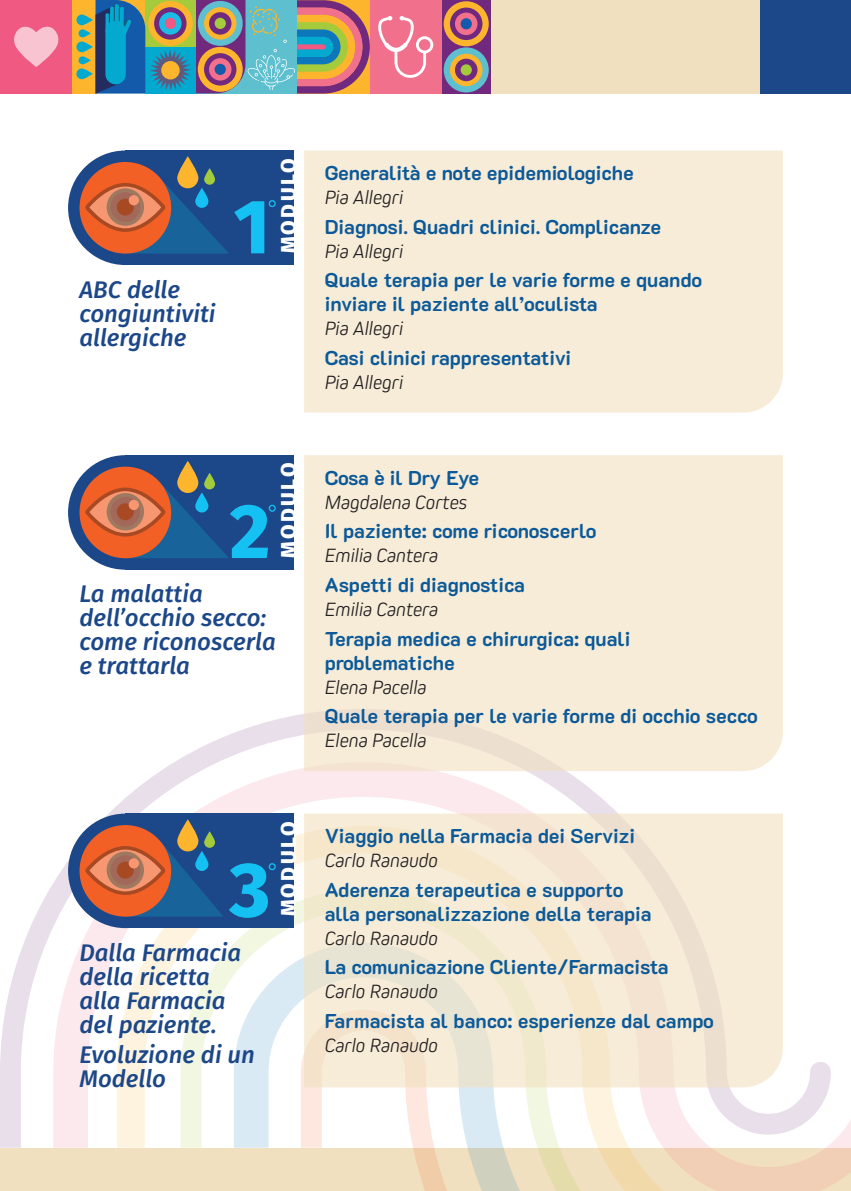
<style>
.page{position:relative;width:851px;height:1191px;background:#fff}
.page>*{position:absolute;margin:0;border:0;box-sizing:border-box;transform-origin:0 0}
.t1{font:800 76.8px "Fira Sans";color:#15c0f2}
.t2{font:italic 500 24px/24px "Fira Sans";color:#1c4788}
.t3{font:800 21px "Fira Sans";letter-spacing:.115em;color:#fff}
.t4{font:700 20px/24px "K2 D";color:#0b5998}
.t5{font:italic 300 20px "Kiro";color:#231f20}
.t6{font:700 20px "K2 D";letter-spacing:-.025em;color:#0b5998}
</style>
<div class="page">
<div style="left:0;top:1148px;width:850px;height:42px;background:#f1e0bf"></div>
<div style="left:454px;top:0;width:389px;height:94px;background:#f1e0bf"></div>
<div style="left:369px;top:0;width:73px;height:94px;background:#f1708c"></div>
<div style="left:442px;top:0;width:48px;height:94px;background:#71297d"></div>
<div style="left:0;top:0;width:72px;height:94px;background:#f05982"></div>
<svg style="left:14px;top:26px;width:45px;height:41px"></svg>
<svg style="left:378px;top:16px;width:55px;height:62px"></svg>
<div style="left:443px;top:1px;width:45px;height:45px;background:#fcb52c;border-radius:50%"></div>
<div style="left:450px;top:8px;width:32px;height:32px;background:#71297d;border-radius:50%"></div>
<div style="left:455px;top:13px;width:22px;height:22px;background:#f1708c;border-radius:50%"></div>
<div style="left:460px;top:18px;width:12px;height:11px;background:#135aaa;border-radius:50%"></div>
<svg style="left:443px;top:47px;width:45px;height:45px"></svg>
<div style="left:450px;top:54px;width:32px;height:32px;background:#fcb52c;border-radius:50%"></div>
<div style="left:455px;top:59px;width:22px;height:22px;background:#71297d;border-radius:50%"></div>
<div style="left:460px;top:64px;width:12px;height:12px;background:#a3cb3c;border-radius:50%"></div>
<div style="left:72px;top:0;width:25px;height:94px;background:#fcb52c"></div>
<svg style="left:76px;top:15px;width:17px;height:10px"></svg>
<svg style="left:76px;top:41px;width:17px;height:11px"></svg>
<svg style="left:79px;top:29px;width:12px;height:8px"></svg>
<svg style="left:76px;top:68px;width:17px;height:11px"></svg>
<svg style="left:79px;top:56px;width:12px;height:8px"></svg>
<svg style="left:95px;top:0;width:274px;height:94px;background:#748e8e"></svg>
<div style="left:760px;top:0;width:90px;height:94px;background:#1c4788"></div>
<svg style="left:405px;top:1147px;width:53px;height:44px"></svg>
<svg style="left:458px;top:1147px;width:67px;height:44px;fill:#cfd0be"></svg>
<svg style="left:525px;top:1147px;width:57px;height:44px"></svg>
<svg style="left:582px;top:919px;width:201px;height:272px"></svg>
<svg style="left:638px;top:981px;width:212px;height:210px"></svg>
<svg style="left:726px;top:1061px;width:104px;height:73px"></svg>
<svg style="left:0;top:714px;width:726px;height:433px"></svg>
<svg style="left:53px;top:762px;width:620px;height:385px"></svg>
<svg style="left:117px;top:825px;width:493px;height:322px"></svg>
<svg style="left:180px;top:889px;width:366px;height:258px"></svg>
<svg style="left:234px;top:942px;width:259px;height:205px"></svg>
<svg style="left:301px;top:1009px;width:125px;height:138px"></svg>
<div style="left:304px;top:150px;width:478px;height:263px;background:#f6ecd8"></div>
<div style="left:68px;top:150px;width:114px;height:115px;background:#1c4788;border-radius:50%"></div>
<div style="left:125px;top:150px;width:169px;height:115px;background:#1c4788"></div>
<div style="left:79px;top:162px;width:92px;height:91px;background:#f26026;border-radius:50%"></div>
<svg style="left:85px;top:175px;width:143px;height:78px"></svg>
<svg style="left:107px;top:188px;width:37px;height:38px"></svg>
<svg style="left:110px;top:192px;width:30px;height:30px"></svg>
<div style="left:117px;top:199px;width:17px;height:16px;background:#a74923;border-radius:50%"></div>
<div style="left:129px;top:195px;width:10px;height:10px;background:#f69771;border-radius:50%"></div>
<svg style="left:177px;top:156px;width:21px;height:32px"></svg>
<svg style="left:204px;top:168px;width:11px;height:17px"></svg>
<svg style="left:195px;top:188px;width:13px;height:20px"></svg>
<div style="left:269px;top:200px;width:7px;height:7px;border:1px solid #15c0f2;border-radius:50%"></div>
<div style="left:304px;top:455px;width:478px;height:316px;background:#f6ecd8"></div>
<div style="left:68px;top:455px;width:114px;height:114px;background:#1c4788;border-radius:50%"></div>
<div style="left:125px;top:455px;width:169px;height:114px;background:#1c4788"></div>
<div style="left:79px;top:466px;width:92px;height:92px;background:#f26026;border-radius:50%"></div>
<svg style="left:85px;top:482px;width:144px;height:76px"></svg>
<div style="left:107px;top:493px;width:37px;height:37px;background:#9e7960;border-radius:50%"></div>
<div style="left:110px;top:497px;width:30px;height:29px;background:#a2685a;border-radius:50%"></div>
<div style="left:117px;top:503px;width:17px;height:17px;background:#a74923;border-radius:50%"></div>
<svg style="left:129px;top:500px;width:10px;height:10px"></svg>
<svg style="left:177px;top:461px;width:21px;height:32px"></svg>
<svg style="left:204px;top:473px;width:11px;height:16px"></svg>
<svg style="left:195px;top:492px;width:13px;height:20px"></svg>
<div style="left:269px;top:505px;width:7px;height:7px;border:1px solid #15c0f2;border-radius:50%"></div>
<svg style="left:304px;top:813px;width:478px;height:274px;background:#f4e9d4"></svg>
<div style="left:68px;top:813px;width:114px;height:115px;background:#1c4788;border-radius:50%"></div>
<div style="left:125px;top:813px;width:169px;height:115px;background:#1c4788"></div>
<div style="left:79px;top:825px;width:92px;height:91px;background:#f26026;border-radius:50%"></div>
<svg style="left:85px;top:840px;width:138px;height:76px"></svg>
<svg style="left:107px;top:851px;width:37px;height:38px"></svg>
<svg style="left:110px;top:855px;width:30px;height:30px"></svg>
<svg style="left:117px;top:861px;width:17px;height:17px"></svg>
<div style="left:129px;top:858px;width:10px;height:10px;background:#f69771;border-radius:50%"></div>
<svg style="left:177px;top:819px;width:21px;height:32px"></svg>
<svg style="left:204px;top:831px;width:11px;height:17px"></svg>
<svg style="left:195px;top:851px;width:13px;height:20px"></svg>
<div style="left:269px;top:863px;width:7px;height:7px;border:1px solid #15c0f2;border-radius:50%"></div>
<p class="t2" style="left:79px;top:276px;width:138px">ABC delle congiuntiviti allergiche</p>
<h1 class="t1" style="left:234px;top:160px;width:38px">1</h1>
<p class="t3" style="left:270px;top:253px;width:97px;rotate:-90deg">MODULO</p>
<h1 class="t1" style="left:230px;top:465px;width:42px">2</h1>
<p class="t3" style="left:270px;top:558px;width:97px;rotate:-90deg">MODULO</p>
<p class="t2" style="left:79px;top:581px;width:198px">La malattia dell’occhio secco: come riconoscerla e trattarla</p>
<p class="t4" style="left:325px;top:161px;width:310px">Generalità e note epidemiologiche</p>
<p class="t5" style="left:325px;top:186px;width:80px">Pia Allegri</p>
<p class="t4" style="left:325px;top:215px;width:338px">Diagnosi. Quadri clinici. Complicanze</p>
<p class="t5" style="left:325px;top:239px;width:80px">Pia Allegri</p>
<p class="t4" style="left:325px;top:268px;width:379px">Quale terapia per le varie forme e quando inviare il paziente all’oculista</p>
<p class="t5" style="left:325px;top:317px;width:80px">Pia Allegri</p>
<p class="t4" style="left:325px;top:346px;width:248px">Casi clinici rappresentativi</p>
<p class="t5" style="left:325px;top:371px;width:80px">Pia Allegri</p>
<p class="t6" style="left:325px;top:466px;width:156px">Cosa è il Dry Eye</p>
<p class="t5" style="left:325px;top:490px;width:144px">Magdalena Cortes</p>
<p class="t4" style="left:325px;top:519px;width:273px">Il paziente: come riconoscerlo</p>
<p class="t5" style="left:325px;top:544px;width:115px">Emilia Cantera</p>
<p class="t4" style="left:325px;top:573px;width:202px">Aspetti di diagnostica</p>
<p class="t5" style="left:325px;top:598px;width:115px">Emilia Cantera</p>
<p class="t4" style="left:325px;top:627px;width:307px">Terapia medica e chirurgica: quali problematiche</p>
<p class="t5" style="left:325px;top:675px;width:103px">Elena Pacella</p>
<p class="t4" style="left:325px;top:704px;width:434px">Quale terapia per le varie forme di occhio secco</p>
<p class="t5" style="left:325px;top:729px;width:103px">Elena Pacella</p>
<h1 class="t1" style="left:229px;top:823px;width:42px">3</h1>
<p class="t2" style="left:79px;top:939px;width:163px">Dalla Farmacia della ricetta alla Farmacia del paziente.</p>
<p class="t2" style="left:79px;top:1041px;width:177px">Evoluzione di un<br>Modello</p>
<p class="t3" style="left:270px;top:916px;width:97px;rotate:-90deg">MODULO</p>
<p class="t4" style="left:325px;top:824px;width:312px">Viaggio nella Farmacia dei Servizi</p>
<p class="t5" style="left:325px;top:849px;width:115px">Carlo Ranaudo</p>
<p class="t4" style="left:325px;top:878px;width:328px">Aderenza terapeutica e supporto alla personalizzazione della terapia</p>
<p class="t5" style="left:325px;top:926px;width:115px">Carlo Ranaudo</p>
<p class="t4" style="left:325px;top:955px;width:345px">La comunicazione Cliente/Farmacista</p>
<p class="t5" style="left:325px;top:980px;width:115px">Carlo Ranaudo</p>
<p class="t4" style="left:325px;top:1009px;width:390px">Farmacista al banco: esperienze dal campo</p>
<p class="t5" style="left:325px;top:1034px;width:115px">Carlo Ranaudo</p>
</div>
